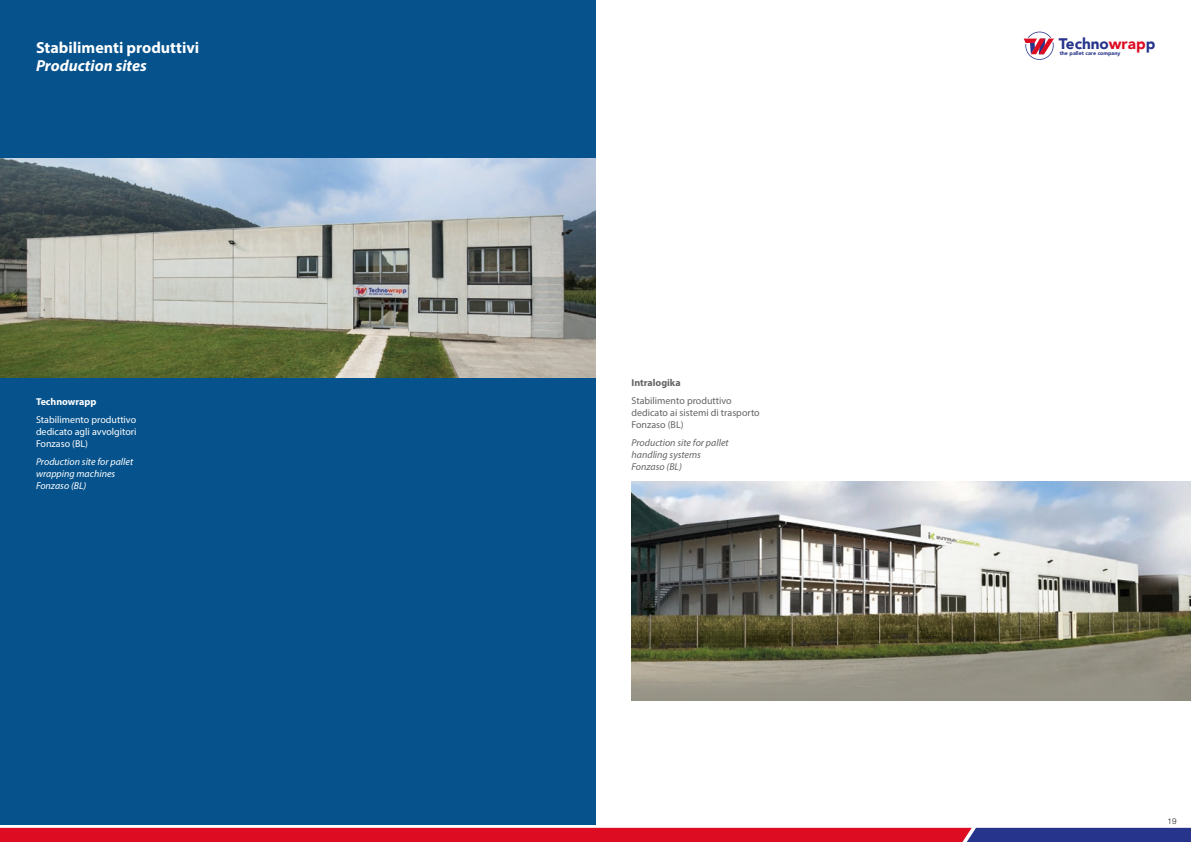
<style>
.page{position:relative;width:1191px;height:842px;background:#fff}
.page>*{position:absolute;margin:0;border:0;box-sizing:border-box;transform-origin:0 0}
.t1{font:700 16px "Myriad Pro";color:#fff}
.t2{font:italic 700 16px "Myriad Pro";color:#fff}
.t3{font:900 15.3px "Avenir";color:#27348b}
.t4{font:10px/12px "Myriad Pro";color:#646463}
.t5{font:10px/12px "Myriad Pro";color:#fff;text-align:justify}
.t6{font:italic 10px/12px "Myriad Pro";color:#fff}
.t7{font:italic 10px/12px "Myriad Pro";color:#646463}
.t8{font:700 10px "Myriad Pro";color:#646463}
.t9{font:700 10px "Myriad Pro";color:#fff}
.t10{font:300 8px "Helvetica Neue";color:#1d1d1b}
.t11{font:900 5.3px "Avenir";color:#27348b}
.s1{color:#dd0c23}
</style>
<div class="page">
<svg style="left:1023px;top:32px;width:31px;height:28px"></svg>
<svg style="left:0;top:828px;width:1191px;height:14px;background:#bb1436"></svg>
<img style="left:631px;top:482px;width:560px;height:218px">
<div style="left:0;top:0;width:595px;height:825px;background:#06528c"></div>
<img style="left:0;top:159px;width:595px;height:218px">
<h1 class="t1" style="left:36px;top:37px;width:165px">Stabilimenti produttivi</h1>
<h1 class="t2" style="left:36px;top:55px;width:112px">Production sites</h1>
<p class="t9" style="left:36px;top:395px;width:62px">Technowrapp</p>
<p class="t5" style="left:36px;top:414px;width:102px">Stabilimento produttivo dedicato agli avvolgitori Fonzaso (BL)</p>
<p class="t6" style="left:36px;top:456px;width:99px">Production site for pallet wrapping machines<br>Fonzaso (BL)</p>
<p class="t8" style="left:631px;top:376px;width:51px">Intralogika</p>
<p class="t4" style="left:631px;top:394px;width:130px">Stabilimento produttivo dedicato ai sistemi di trasporto<br>Fonzaso (BL)</p>
<p class="t7" style="left:631px;top:436px;width:99px">Production site for pallet handling systems<br>Fonzaso (BL)</p>
<h2 class="t3" style="left:1058px;top:31px;width:98px">Techno<span class="s1">wrap</span>p</h2>
<p class="t11" style="left:1059px;top:49px;width:62px">the pallet care company</p>
<p class="t10" style="left:1167px;top:816px;width:10px">19</p>
</div>
